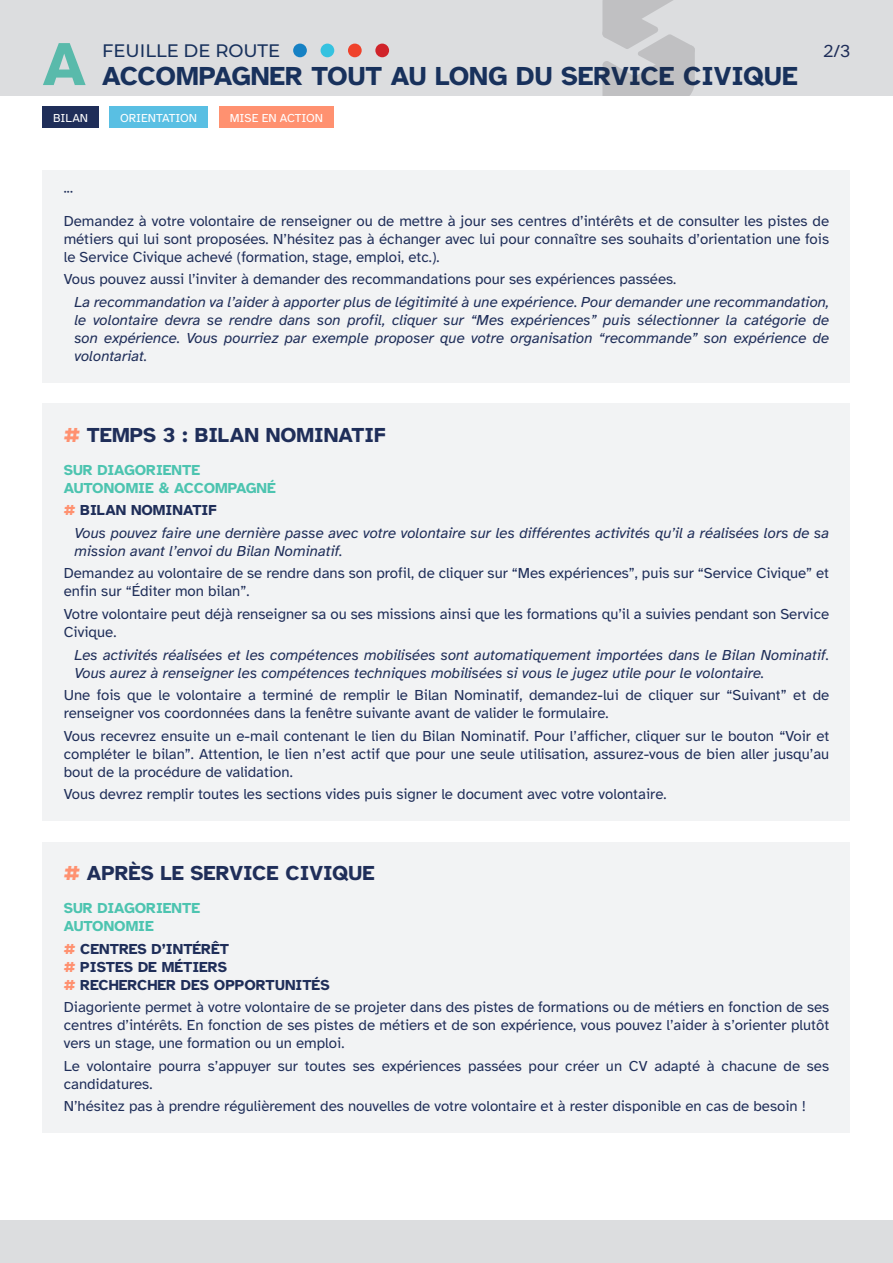
<style>
.page{position:relative;width:893px;height:1263px;background:#fff}
.page>*{position:absolute;margin:0;border:0;box-sizing:border-box;transform-origin:0 0}
.t1{font:700 62.85px "Atkinson Hyperlegible";color:#59baab}
.t2{font:700 27px "Atkinson Hyperlegible";color:#18315c}
.t3{font:700 21px "Atkinson Hyperlegible";color:#1f2e59}
.t4{font:500 18px "Montserrat";color:#18315c}
.t5{font:18px "Atkinson Hyperlegible";color:#1f2e59}
.t6{font:15px/18px "Atkinson Hyperlegible";color:#1f2e59}
.t7{font:italic 15px/18px "Atkinson Hyperlegible";color:#1f2e59}
.t8{font:700 15px "Atkinson Hyperlegible";color:#1f2e59}
.t9{font:700 15px "Atkinson Hyperlegible";color:#4dc4b0}
.t10{font:12px "Atkinson Hyperlegible";color:#fff}
.s1{color:#ff9170}
</style>
<div class="page">
<div style="left:0;top:1220px;width:893px;height:43px;background:#dcdddf"></div>
<div style="left:43px;top:170px;width:807px;height:212px;background:#f2f3f4"></div>
<div style="left:0;top:0;width:893px;height:96px;background:#dcdddf"></div>
<svg style="left:602px;top:0;width:93px;height:96px"></svg>
<div style="left:375px;top:44px;width:14px;height:13px;background:#d0232a;border-radius:50%"></div>
<div style="left:348px;top:44px;width:14px;height:13px;background:#ef422b;border-radius:50%"></div>
<div style="left:321px;top:44px;width:13px;height:13px;background:#35c2e0;border-radius:50%"></div>
<div style="left:293px;top:44px;width:14px;height:13px;background:#1681c4;border-radius:50%"></div>
<div style="left:43px;top:404px;width:807px;height:417px;background:#f2f3f4"></div>
<div style="left:43px;top:842px;width:807px;height:290px;background:#f2f3f4"></div>
<div style="left:43px;top:106px;width:56px;height:22px;background:#1f2e59"></div>
<div style="left:109px;top:106px;width:99px;height:22px;background:#59bfe3"></div>
<div style="left:219px;top:106px;width:115px;height:22px;background:#ff9170"></div>
<p class="t1" style="left:43px;top:28px;width:45px">A</p>
<p class="t4" style="left:102px;top:38px;width:180px">FEUILLE DE ROUTE</p>
<p class="t2" style="left:102px;top:60px;width:697px">ACCOMPAGNER TOUT AU LONG DU SERVICE CIVIQUE</p>
<p class="t10" style="left:53px;top:111px;width:36px">BILAN</p>
<p class="t10" style="left:120px;top:111px;width:79px">ORIENTATION</p>
<p class="t10" style="left:230px;top:111px;width:95px">MISE EN ACTION</p>
<p class="t5" style="left:823px;top:41px;width:28px">2/3</p>
<p class="t6" style="left:73px;top:205px;width:11px;rotate:-180deg">...</p>
<p class="t6" style="left:64px;top:212px;width:767px;text-align:justify">Demandez à votre volontaire de renseigner ou de mettre à jour ses centres d’intérêts et de consulter les pistes de métiers qui lui sont proposées. N’hésitez pas à échanger avec lui pour connaître ses souhaits d’orientation une fois le Service Civique achevé (formation, stage, emploi, etc.).</p>
<p class="t7" style="left:74px;top:293px;width:756px;text-align:justify">La recommandation va l’aider à apporter plus de légitimité à une expérience. Pour demander une recommandation, le volontaire devra se rendre dans son profil, cliquer sur “Mes expériences” puis sélectionner la catégorie de son expérience. Vous pourriez par exemple proposer que votre organisation “recommande” son expérience de volontariat.</p>
<p class="t6" style="left:64px;top:271px;width:614px">Vous pouvez aussi l’inviter à demander des recommandations pour ses expériences passées.</p>
<p class="t3" style="left:64px;top:422px;width:323px"><span class="s1">#</span> TEMPS 3 : BILAN NOMINATIF</p>
<p class="t9" style="left:64px;top:461px;width:138px">SUR DIAGORIENTE</p>
<p class="t9" style="left:64px;top:479px;width:214px">AUTONOMIE &amp; ACCOMPAGNÉ</p>
<p class="t8" style="left:64px;top:502px;width:154px"><span class="s1">#</span> BILAN NOMINATIF</p>
<p class="t7" style="left:74px;top:524px;width:756px">Vous pouvez faire une dernière passe avec votre volontaire sur les différentes activités qu’il a réalisées lors de sa mission avant l’envoi du Bilan Nominatif.</p>
<p class="t6" style="left:64px;top:565px;width:767px">Demandez au volontaire de se rendre dans son profil, de cliquer sur “Mes expériences”, puis sur “Service Civique” et enfin sur “Éditer mon bilan”.</p>
<p class="t6" style="left:64px;top:605px;width:767px">Votre volontaire peut déjà renseigner sa ou ses missions ainsi que les formations qu’il a suivies pendant son Service<br>Civique.</p>
<p class="t7" style="left:74px;top:646px;width:756px">Les activités réalisées et les compétences mobilisées sont automatiquement importées dans le Bilan Nominatif.<br>Vous aurez à renseigner les compétences techniques mobilisées si vous le jugez utile pour le volontaire.</p>
<p class="t6" style="left:64px;top:686px;width:767px">Une fois que le volontaire a terminé de remplir le Bilan Nominatif, demandez-lui de cliquer sur “Suivant” et de renseigner vos coordonnées dans la fenêtre suivante avant de valider le formulaire.</p>
<p class="t6" style="left:64px;top:727px;width:767px;text-align:justify">Vous recevrez ensuite un e-mail contenant le lien du Bilan Nominatif. Pour l’afficher, cliquer sur le bouton “Voir et compléter le bilan”. Attention, le lien n’est actif que pour une seule utilisation, assurez-vous de bien aller jusqu’au bout de la procédure de validation.</p>
<p class="t6" style="left:64px;top:785px;width:604px">Vous devrez remplir toutes les sections vides puis signer le document avec votre volontaire.</p>
<p class="t3" style="left:64px;top:861px;width:312px"><span class="s1">#</span> APRÈS LE SERVICE CIVIQUE</p>
<p class="t9" style="left:64px;top:899px;width:138px">SUR DIAGORIENTE</p>
<p class="t9" style="left:64px;top:917px;width:92px">AUTONOMIE</p>
<p class="t8" style="left:64px;top:940px;width:167px"><span class="s1">#</span> CENTRES D’INTÉRÊT</p>
<p class="t8" style="left:64px;top:958px;width:165px"><span class="s1">#</span> PISTES DE MÉTIERS</p>
<p class="t8" style="left:64px;top:976px;width:267px"><span class="s1">#</span> RECHERCHER DES OPPORTUNITÉS</p>
<p class="t6" style="left:64px;top:998px;width:767px;text-align:justify">Diagoriente permet à votre volontaire de se projeter dans des pistes de formations ou de métiers en fonction de ses centres d’intérêts. En fonction de ses pistes de métiers et de son expérience, vous pouvez l’aider à s’orienter plutôt vers un stage, une formation ou un emploi.</p>
<p class="t6" style="left:64px;top:1057px;width:767px">Le volontaire pourra s’appuyer sur toutes ses expériences passées pour créer un CV adapté à chacune de ses candidatures.</p>
<p class="t6" style="left:64px;top:1097px;width:744px">N’hésitez pas à prendre régulièrement des nouvelles de votre volontaire et à rester disponible en cas de besoin !</p>
</div>
